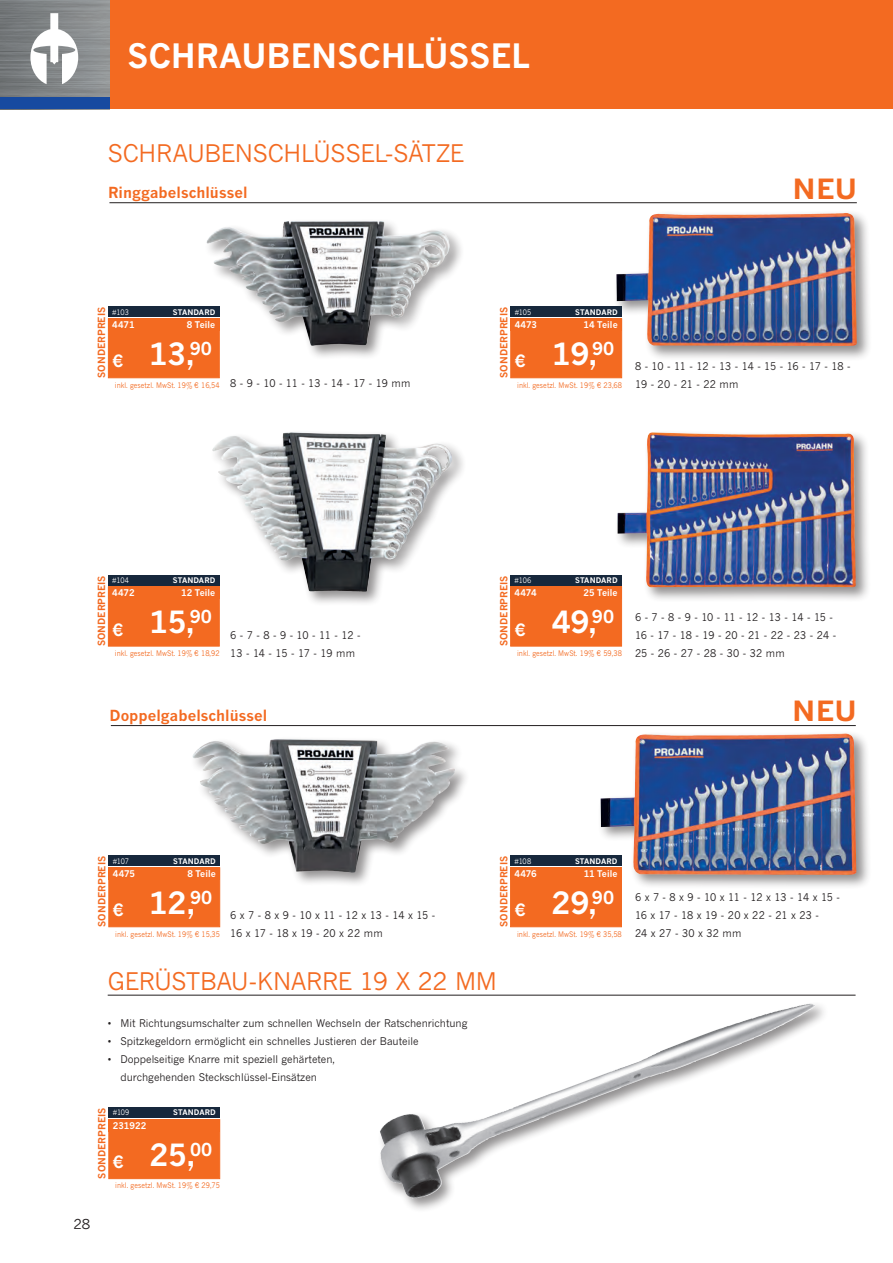
<style>
.page{position:relative;width:893px;height:1263px;background:#fff}
.page>*{position:absolute;margin:0;border:0;box-sizing:border-box;transform-origin:0 0}
.t1{font:700 33px "News Gothic MT Pro";color:#fff}
.Preisangabe_DE___Son{font:700 30px "News Gothic MT Pro";letter-spacing:-.015em;color:#fff}
.t2{font:700 27.3px "News Gothic MT Pro";letter-spacing:.01em;color:#f36a21;scale:1.07 1}
.t3{font:24px "News Gothic MT Pro";letter-spacing:-.01em;color:#f36a21}
.t4{font:700 16.65px "News Gothic MT Pro";color:#fff}
.t5{font:700 15px "News Gothic MT Pro";letter-spacing:.005em;color:#f36a21}
.t6{font:13.5px "News Gothic MT Pro";color:#231f20}
.t7{font:10.5px/18px "News Gothic MT Pro";color:#231f20;scale:.94 1}
.t8{font:10.5px/18px "News Gothic MT Pro";letter-spacing:-.02em;color:#231f20;scale:.94 1}
.t9{font:10.5px "News Gothic MT Pro";letter-spacing:-.025em;color:#231f20;scale:.94 1}
.t10{font:10.5px "News Gothic MT Pro";letter-spacing:-.03em;color:#231f20;scale:.94 1}
.t11{font:10.5px "News Gothic MT Pro";letter-spacing:.025em;color:#231f20;scale:.94 1}
.t12{font:700 9.75px "News Gothic MT Pro";color:#f36a21}
.t13{font:700 9.15px "News Gothic MT Pro";letter-spacing:.005em;color:#fff}
.t14{font:7.65px "News Gothic MT Pro";letter-spacing:.01em;color:#f36a21;scale:.89 1}
.t15{font:700 7.65px "News Gothic MT Pro";letter-spacing:.005em;color:#fff}
.t16{font:7.5px "News Gothic MT Pro";letter-spacing:-.025em;color:#fff;scale:.89 1}
.s1{font-size:7.65px}
</style>
<div class="page">
<div style="left:0;top:0;width:893px;height:109px;background:#f36a21"></div>
<img style="left:0;top:0;width:109px;height:97px">
<div style="left:0;top:97px;width:109px;height:12px;background:#174aa0"></div>
<svg style="left:30px;top:13px;width:48px;height:71px;background:#bdbfc0"></svg>
<div style="left:204px;top:218px;width:261px;height:143px;background:#231f20;opacity:.5"></div>
<img style="left:207px;top:221px;width:79px;height:100px">
<div style="left:613px;top:210px;width:259px;height:151px;background:#231f20;opacity:.5"></div>
<img style="left:616px;top:213px;width:241px;height:133px">
<div style="left:614px;top:429px;width:257px;height:174px;background:#231f20;opacity:.5"></div>
<img style="left:617px;top:432px;width:239px;height:155px">
<div style="left:210px;top:429px;width:257px;height:178px;background:#231f20;opacity:.5"></div>
<img style="left:212px;top:433px;width:76px;height:114px">
<hr style="left:109px;top:202px;width:748px;height:1px;background:#231f20">
<hr style="left:111px;top:725px;width:745px;height:1px;background:#231f20">
<div style="left:190px;top:736px;width:280px;height:151px;background:#231f20;opacity:.5"></div>
<img style="left:192px;top:739px;width:164px;height:133px">
<div style="left:597px;top:730px;width:275px;height:160px;background:#231f20;opacity:.5"></div>
<img style="left:601px;top:733px;width:255px;height:142px">
<div style="left:377px;top:1000px;width:452px;height:213px;background:#231f20;opacity:.5"></div>
<img style="left:474px;top:1004px;width:336px;height:117px">
<hr style="left:108px;top:995px;width:748px;height:1px;background:#231f20">
<div style="left:108px;top:318px;width:112px;height:60px;background:#f36a21;border:1px solid #f36a21"></div>
<div style="left:108px;top:318px;width:112px;height:13px;background:#f36a21"></div>
<div style="left:108px;top:307px;width:112px;height:10px;background:#17283c"></div>
<div style="left:510px;top:318px;width:112px;height:60px;background:#f36a21;border:1px solid #f36a21"></div>
<div style="left:510px;top:318px;width:112px;height:13px;background:#f36a21"></div>
<div style="left:510px;top:307px;width:112px;height:10px;background:#17283c"></div>
<div style="left:108px;top:587px;width:112px;height:59px;background:#f36a21;border:1px solid #f36a21"></div>
<div style="left:108px;top:587px;width:112px;height:12px;background:#f36a21"></div>
<div style="left:108px;top:575px;width:112px;height:10px;background:#17283c"></div>
<div style="left:510px;top:587px;width:112px;height:59px;background:#f36a21;border:1px solid #f36a21"></div>
<div style="left:510px;top:587px;width:112px;height:12px;background:#f36a21"></div>
<div style="left:510px;top:575px;width:112px;height:10px;background:#17283c"></div>
<div style="left:108px;top:867px;width:112px;height:60px;background:#f36a21;border:1px solid #f36a21"></div>
<div style="left:108px;top:867px;width:112px;height:13px;background:#f36a21"></div>
<div style="left:108px;top:855px;width:112px;height:11px;background:#17283c"></div>
<div style="left:108px;top:1119px;width:112px;height:60px;background:#f36a21;border:1px solid #f36a21"></div>
<div style="left:108px;top:1119px;width:112px;height:12px;background:#f36a21"></div>
<div style="left:108px;top:1107px;width:112px;height:11px;background:#17283c"></div>
<div style="left:510px;top:867px;width:112px;height:60px;background:#f36a21;border:1px solid #f36a21"></div>
<div style="left:510px;top:867px;width:112px;height:13px;background:#f36a21"></div>
<div style="left:510px;top:855px;width:112px;height:11px;background:#17283c"></div>
<p class="t1" style="left:128px;top:35px;width:404px">SCHRAUBENSCHLÜSSEL</p>
<p class="t3" style="left:108px;top:139px;width:358px">SCHRAUBENSCHLÜSSEL-SÄTZE</p>
<p class="t5" style="left:108px;top:184px;width:141px">Ringgabelschlüssel</p>
<p class="t2" style="left:793px;top:172px;width:62px">NEU</p>
<p class="t12" style="left:96px;top:378px;width:72px;rotate:-90deg">SONDERPREIS</p>
<p class="t16" style="left:112px;top:307px;width:20px">#103</p>
<p class="t15" style="left:173px;top:307px;width:44px">STANDARD</p>
<p class="Preisangabe_DE___Son" style="left:149px;top:335px;width:65px">13,<sup>90</sup></p>
<p class="t13" style="left:187px;top:319px;width:30px">8 Teile</p>
<p class="t13" style="left:112px;top:319px;width:24px">4471</p>
<p class="t4" style="left:113px;top:351px;width:12px">€</p>
<p class="t14" style="left:115px;top:380px;width:119px">inkl. gesetzl. MwSt. 19% € 16,54</p>
<p class="t10" style="left:230px;top:376px;width:193px">8 - 9 - 10 - 11 - 13 - 14 - 17 - 19 mm</p>
<p class="t12" style="left:498px;top:378px;width:72px;rotate:-90deg">SONDERPREIS</p>
<p class="t16" style="left:515px;top:307px;width:20px">#105</p>
<p class="t15" style="left:575px;top:307px;width:44px">STANDARD</p>
<p class="Preisangabe_DE___Son" style="left:552px;top:335px;width:64px">19,<sup>90</sup></p>
<p class="t13" style="left:515px;top:319px;width:24px">4473</p>
<p class="t13" style="left:584px;top:319px;width:36px">14 Teile</p>
<p class="t4" style="left:515px;top:351px;width:12px">€</p>
<p class="t14" style="left:517px;top:380px;width:119px">inkl. gesetzl. MwSt. 19% € 23,68</p>
<p class="t7" style="left:635px;top:357px;width:231px">8 - 10 - 11 - 12 - 13 - 14 - 15 - 16 - 17 - 18 -<br>19 - 20 - 21 - 22 mm</p>
<p class="t12" style="left:96px;top:646px;width:72px;rotate:-90deg">SONDERPREIS</p>
<p class="t16" style="left:112px;top:576px;width:20px">#104</p>
<p class="t15" style="left:173px;top:575px;width:44px">STANDARD</p>
<p class="Preisangabe_DE___Son" style="left:149px;top:604px;width:64px">15,<sup>90</sup></p>
<p class="t13" style="left:112px;top:587px;width:24px">4472</p>
<p class="t13" style="left:181px;top:587px;width:36px">12 Teile</p>
<p class="t4" style="left:113px;top:619px;width:12px">€</p>
<p class="t14" style="left:115px;top:648px;width:119px">inkl. gesetzl. MwSt. 19% € 18,92</p>
<p class="t8" style="left:230px;top:626px;width:140px">6 - 7 - 8 - 9 - 10 - 11 - 12 -<br>13 - 14 - 15 - 17 - 19 mm</p>
<p class="t12" style="left:498px;top:646px;width:72px;rotate:-90deg">SONDERPREIS</p>
<p class="t16" style="left:515px;top:576px;width:20px">#106</p>
<p class="t15" style="left:575px;top:575px;width:44px">STANDARD</p>
<p class="Preisangabe_DE___Son" style="left:552px;top:604px;width:64px">49,<sup>90</sup></p>
<p class="t13" style="left:584px;top:587px;width:36px">25 Teile</p>
<p class="t13" style="left:515px;top:587px;width:24px">4474</p>
<p class="t4" style="left:515px;top:619px;width:12px">€</p>
<p class="t14" style="left:517px;top:648px;width:119px">inkl. gesetzl. MwSt. 19% € 59,38</p>
<p class="t9" style="left:635px;top:611px;width:212px">6 - 7 - 8 - 9 - 10 - 11 - 12 - 13 - 14 - 15 -</p>
<p class="t7" style="left:635px;top:626px;width:216px">16 - 17 - 18 - 19 - 20 - 21 - 22 - 23 - 24 -</p>
<p class="t11" style="left:635px;top:647px;width:161px">25 - 26 - 27 - 28 - 30 - 32 mm</p>
<p class="t5" style="left:109px;top:707px;width:159px">Doppelgabelschlüssel</p>
<p class="t2" style="left:792px;top:695px;width:62px">NEU</p>
<p class="t12" style="left:96px;top:927px;width:72px;rotate:-90deg">SONDERPREIS</p>
<p class="t16" style="left:113px;top:856px;width:20px">#107</p>
<p class="t15" style="left:173px;top:856px;width:44px">STANDARD</p>
<p class="Preisangabe_DE___Son" style="left:149px;top:884px;width:65px">12,<sup>90</sup></p>
<p class="t13" style="left:187px;top:868px;width:30px">8 Teile</p>
<p class="t13" style="left:113px;top:868px;width:24px">4475</p>
<p class="t4" style="left:113px;top:900px;width:12px">€</p>
<p class="t14" style="left:115px;top:929px;width:119px">inkl. gesetzl. MwSt. 19% € 15,35</p>
<p class="t7" style="left:230px;top:906px;width:220px">6 x 7 - 8 x 9 - 10 x 11 - 12 x 13 - 14 x 15 -<br>16 x 17 - 18 x 19 - 20 x 22 mm</p>
<p class="t12" style="left:498px;top:927px;width:72px;rotate:-90deg">SONDERPREIS</p>
<p class="t16" style="left:514px;top:856px;width:20px">#108</p>
<p class="t15" style="left:575px;top:856px;width:44px">STANDARD</p>
<p class="Preisangabe_DE___Son" style="left:551px;top:884px;width:64px">29,<sup>90</sup></p>
<p class="t13" style="left:514px;top:868px;width:24px">4476</p>
<p class="t13" style="left:584px;top:868px;width:35px">11 Teile</p>
<p class="t4" style="left:515px;top:900px;width:12px">€</p>
<p class="t14" style="left:517px;top:929px;width:119px">inkl. gesetzl. MwSt. 19% € 35,58</p>
<p class="t3" style="left:108px;top:967px;width:391px">GERÜSTBAU-KNARRE 19 X 22 MM</p>
<p class="t7" style="left:108px;top:1014px;width:384px">• Mit Richtungsumschalter zum schnellen Wechseln der Ratschenrichtung</p>
<p class="t7" style="left:108px;top:1032px;width:332px">• Spitzkegeldorn ermöglicht ein schnelles Justieren der Bauteile</p>
<p class="t7" style="left:108px;top:1050px;width:243px;text-align:center">• Doppelseitige Knarre mit speziell gehärteten, durchgehenden Steckschlüssel-Einsätzen</p>
<p class="t12" style="left:96px;top:1178px;width:72px;rotate:-90deg">SONDERPREIS</p>
<p class="t16" style="left:113px;top:1108px;width:20px"><span class="s1">#</span>109</p>
<p class="t15" style="left:173px;top:1108px;width:44px">STANDARD</p>
<p class="t13" style="left:113px;top:1120px;width:35px">231922</p>
<p class="Preisangabe_DE___Son" style="left:150px;top:1136px;width:64px">25,<sup>00</sup></p>
<p class="t4" style="left:113px;top:1152px;width:12px">€</p>
<p class="t14" style="left:115px;top:1181px;width:119px">inkl. gesetzl. MwSt. 19% € 29,75</p>
<p class="t6" style="left:73px;top:1216px;width:18px">28</p>
<p class="t7" style="left:635px;top:888px;width:220px">6 x 7 - 8 x 9 - 10 x 11 - 12 x 13 - 14 x 15 -<br>16 x 17 - 18 x 19 - 20 x 22 - 21 x 23 -<br>24 x 27 - 30 x 32 mm</p>
</div>
